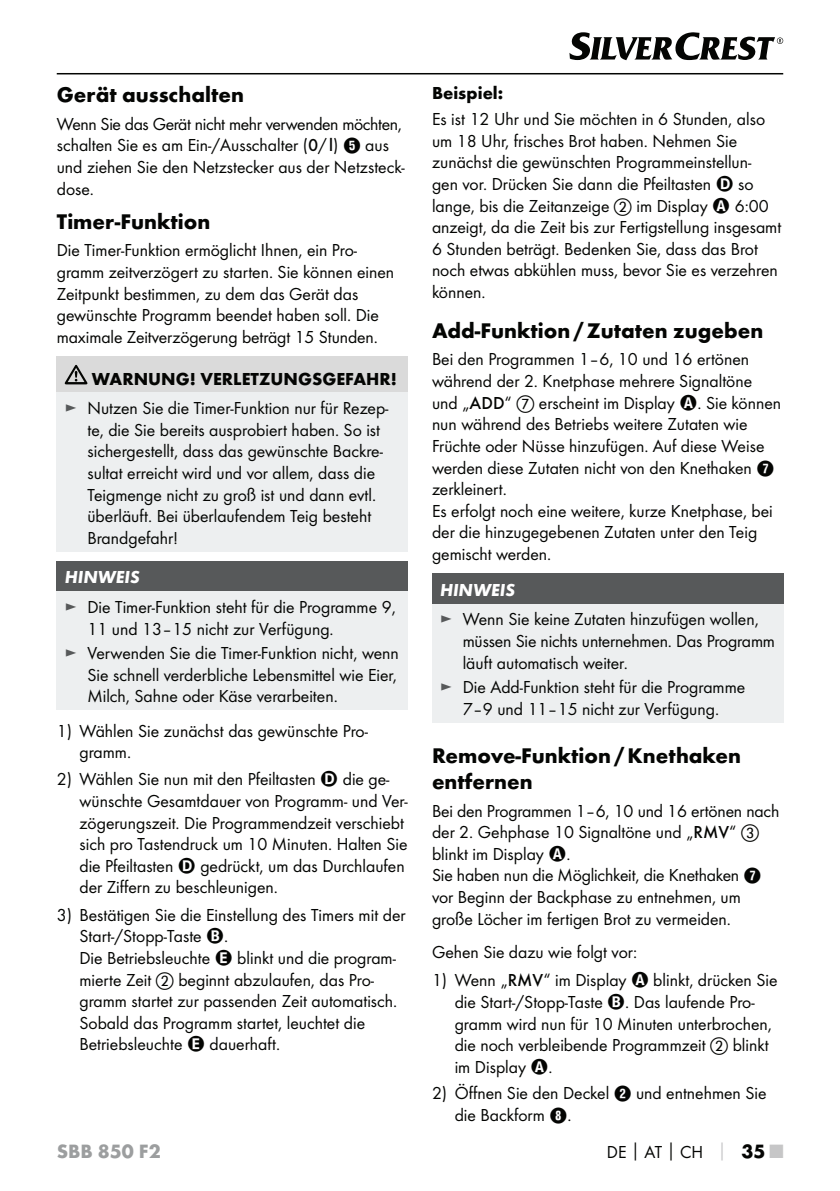
<style>
.page{position:relative;width:840px;height:1191px;background:#fff}
.page>*{position:absolute;margin:0;border:0;box-sizing:border-box;transform-origin:0 0}
.t1{font:700 22px/26px "Futura";color:#040503}
.t2{font:700 20px "Futura";color:#9c9e9f}
.t3{font:18px/21.6px "Futura Boo";color:#040503}
.t4{font:700 18px "Futura";color:#040503}
.t5{font:italic 700 18px "Futura";color:#fff}
.s1{font-family:"Futura";font-weight:500}
.s2{font-family:"Hako PI Nummern"}
.s3{color:#57595a}
.s4{font-family:"European Pi One"}
.s5{font-family:"Futura";font-weight:700}
.s6{font-family:"Futura";font-weight:700;color:#c6c6c7}
.s7{font-family:"Futura";font-weight:700;font-size:20px}
.s8{font-family:"Futura";font-weight:700;font-size:20px;color:#c6c6c7}
</style>
<div class="page">
<hr style="left:57px;top:73px;width:725px;height:1px;background:#040503">
<svg style="left:569px;top:32px;width:213px;height:28px"></svg>
<div style="left:57px;top:356px;width:351px;height:36px;background:#dadada"></div>
<div style="left:57px;top:392px;width:351px;height:160px;background:#edeff0"></div>
<svg style="left:65px;top:365px;width:22px;height:19px"></svg>
<div style="left:57px;top:561px;width:351px;height:30px;background:#57595a"></div>
<div style="left:57px;top:591px;width:351px;height:119px;background:#edeff0"></div>
<div style="left:432px;top:573px;width:351px;height:31px;background:#57595a"></div>
<div style="left:432px;top:604px;width:351px;height:118px;background:#edeff0"></div>
<p class="t1" style="left:57px;top:84px;width:189px">Gerät ausschalten</p>
<p class="t3" style="left:57px;top:114px;width:349px">Wenn Sie das Gerät nicht mehr verwenden möchten, schalten Sie es am Ein-/Ausschalter (<span class="s1">0</span>/ <span class="s1">l</span>) <span class="s2">5</span> aus und ziehen Sie den Netzstecker aus der Netzsteck&shy;dose.</p>
<p class="t1" style="left:57px;top:211px;width:155px">Timer-Funktion</p>
<p class="t3" style="left:57px;top:240px;width:339px">Die Timer-Funktion ermöglicht Ihnen, ein Pro&shy;gramm zeitverzögert zu starten. Sie können einen Zeitpunkt bestimmen, zu dem das Gerät das gewünschte Programm beendet haben soll. Die maximale Zeitverzögerung beträgt 15 Stunden.</p>
<p class="t4" style="left:92px;top:371px;width:306px">WARNUNG! VERLETZUNGSGEFAHR!</p>
<p class="t3" style="left:87px;top:398px;width:302px;text-indent:-23px"><span class="s3">►</span> Nutzen Sie die Timer-Funktion nur für Rezep&shy;te, die Sie bereits ausprobiert haben. So ist sichergestellt, dass das gewünschte Backre&shy;sultat erreicht wird und vor allem, dass die Teigmenge nicht zu groß ist und dann evtl. überläuft. Bei überlaufendem Teig besteht Brandgefahr!</p>
<p class="t5" style="left:65px;top:571px;width:76px">HINWEIS</p>
<p class="t3" style="left:87px;top:597px;width:309px;text-indent:-23px"><span class="s3">►</span> Die Timer-Funktion steht für die Programme 9,<br>11 und 13–15 nicht zur Verfügung.</p>
<p class="t3" style="left:87px;top:643px;width:313px;text-align:justify;text-indent:-23px"><span class="s3">►</span> Verwenden Sie die Timer-Funktion nicht, wenn Sie schnell verderbliche Lebensmittel wie Eier, Milch, Sahne oder Käse verarbeiten.</p>
<p class="t3" style="left:79px;top:720px;width:290px;text-indent:-23px">1) Wählen Sie zunächst das gewünschte Pro&shy;gramm.</p>
<p class="t3" style="left:57px;top:769px;width:260px">2) Wählen Sie nun mit den Pfeiltasten</p>
<p class="t3" style="left:79px;top:769px;width:329px;text-indent:263px">die ge&shy;wünschte Gesamtdauer von Programm- und Ver&shy;zögerungszeit. Die Programmendzeit verschiebt sich pro Tastendruck um 10 Minuten. Halten Sie die Pfeiltasten</p>
<p class="t3" style="left:79px;top:856px;width:326px;text-indent:121px">gedrückt, um das Durchlaufen der Ziffern zu beschleunigen.</p>
<p class="t3" style="left:79px;top:905px;width:327px;text-indent:-23px">3) Bestätigen Sie die Einstellung des Timers mit der<br>Start-/Stopp-Taste</p>
<p class="t3" style="left:224px;top:926px;width:6px">.</p>
<p class="t3" style="left:79px;top:948px;width:319px;text-indent:158px">blinkt und die program&shy;mierte Zeit <span class="s4">b</span> beginnt abzulaufen, das Pro&shy;gramm startet zur passenden Zeit automatisch.<br>Sobald das Programm startet, leuchtet die Betriebsleuchte</p>
<p class="t3" style="left:79px;top:948px;width:132px">Die Betriebsleuchte</p>
<p class="t3" style="left:209px;top:1034px;width:72px">dauerhaft.</p>
<p class="t4" style="left:432px;top:86px;width:73px">Beispiel:</p>
<p class="t3" style="left:432px;top:109px;width:334px">Es ist 12 Uhr und Sie möchten in 6 Stunden, also um 18 Uhr, frisches Brot haben. Nehmen Sie zunächst die gewünschten Programmeinstellun&shy;gen vor. Drücken Sie dann die Pfeiltasten</p>
<p class="t3" style="left:737px;top:174px;width:17px">so</p>
<p class="t3" style="left:432px;top:196px;width:277px">lange, bis die Zeitanzeige <span class="s4">b</span> im Display</p>
<p class="t3" style="left:432px;top:196px;width:350px;text-indent:302px">6:00 anzeigt, da die Zeit bis zur Fertigstellung insgesamt<br>6 Stunden beträgt. Bedenken Sie, dass das Brot noch etwas abkühlen muss, bevor Sie es verzehren können.</p>
<p class="t1" style="left:432px;top:320px;width:332px">Add-Funktion / Zutaten zugeben</p>
<p class="t3" style="left:432px;top:350px;width:321px">Bei den Programmen 1–6, 10 und 16 ertönen während der 2. Knetphase mehrere Signaltöne und „<span class="s1">ADD</span>“ <span class="s4">g</span> erscheint im Display</p>
<p class="t3" style="left:432px;top:393px;width:350px;text-indent:265px">. Sie können nun während des Betriebs weitere Zutaten wie Früchte oder Nüsse hinzufügen. Auf diese Weise werden diese Zutaten nicht von den Knethaken <span class="s2">7 </span>zerkleinert.<br>Es erfolgt noch eine weitere, kurze Knetphase, bei der die hinzugegebenen Zutaten unter den Teig gemischt werden.</p>
<p class="t5" style="left:440px;top:584px;width:76px">HINWEIS</p>
<p class="t3" style="left:462px;top:609px;width:314px;text-indent:-23px"><span class="s3">►</span> Wenn Sie keine Zutaten hinzufügen wollen, müssen Sie nichts unternehmen. Das Programm läuft automatisch weiter.</p>
<p class="t3" style="left:440px;top:677px;width:306px;text-align:center"><span class="s3">►</span> Die Add-Funktion steht für die Programme<br>7–9 und 11–15 nicht zur Verfügung.</p>
<p class="t1" style="left:432px;top:745px;width:310px">Remove-Funktion / Knethaken entfernen</p>
<p class="t3" style="left:432px;top:800px;width:348px">Bei den Programmen 1–6, 10 und 16 ertönen nach der 2. Gehphase 10 Signaltöne und „<span class="s1">RMV</span>“ <span class="s4">c </span>blinkt im Display .<br>Sie haben nun die Möglichkeit, die Knethaken <span class="s2">7 </span>vor Beginn der Backphase zu entnehmen, um große Löcher im fertigen Brot zu vermeiden.</p>
<p class="t3" style="left:432px;top:941px;width:207px">Gehen Sie dazu wie folgt vor:</p>
<p class="t3" style="left:432px;top:970px;width:196px">1) Wenn „<span class="s1">RMV</span>“ im Display</p>
<p class="t3" style="left:653px;top:970px;width:126px">blinkt, drücken Sie</p>
<p class="t3" style="left:454px;top:992px;width:149px">die Start-/Stopp-Taste</p>
<p class="t3" style="left:454px;top:992px;width:318px;text-indent:170px">. Das laufende Pro&shy;gramm wird nun für 10 Minuten unterbrochen, die noch verbleibende Programmzeit <span class="s4">b</span> blinkt im Display .</p>
<p class="t3" style="left:454px;top:1083px;width:313px;text-indent:-23px">2) Öffnen Sie den Deckel <span class="s2">2</span> und entnehmen Sie die Backform <span class="s2">8</span>.</p>
<p class="t2" style="left:57px;top:1143px;width:105px">SBB 850 F2</p>
<p class="t3" style="left:606px;top:1142px;width:178px">DE<span class="s5">│</span>AT<span class="s5">│</span>CH <span class="s6">│</span> <span class="s7">35</span> <span class="s8">■</span></p>
</div>
